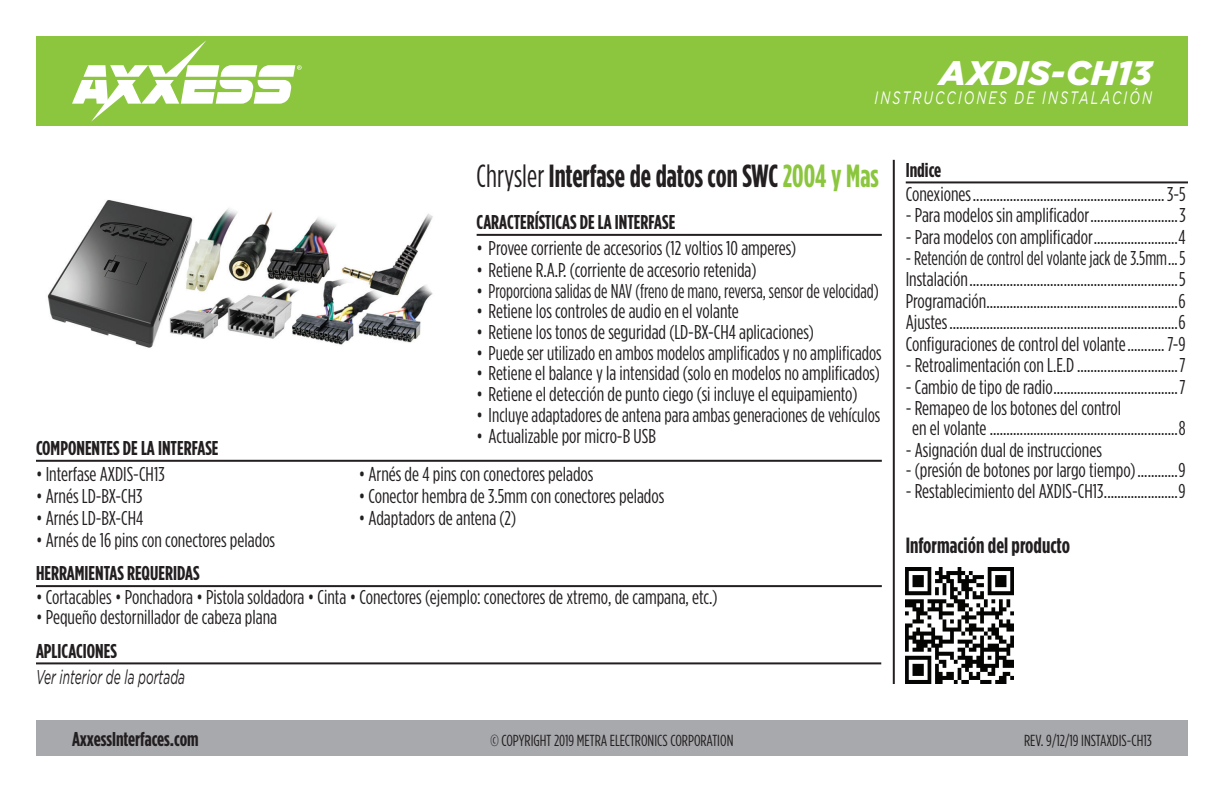
<style>
.page{position:relative;width:1224px;height:792px;background:#fff}
.page>*{position:absolute;margin:0;border:0;box-sizing:border-box;transform-origin:0 0}
.t1{font:italic 900 34px "Gotham";letter-spacing:.005em;color:#fff}
.t2{font:700 32px "Gotham Condensed";color:#231f20;scale:.91 1}
.t3{font:700 22px "Gotham Condensed";color:#231f20}
.t4{font:20px/20px "Gotham Condensed";color:#231f20}
.t5{font:20px/21.4px "Gotham Condensed";color:#231f20;text-align:justify;scale:.93 1}
.t6{font:700 20px "Gotham Condensed";color:#231f20}
.t7{font:italic 20px "Gotham";color:#231f20;scale:.6 1}
.t8{font:italic 18px "Gotham";letter-spacing:.17em;color:#fff;scale:.7 1}
.t9{font:16px "Gotham Condensed";color:#231f20}
.s1{font-weight:400}
.s2{color:#8bc63e}
</style>
<div class="page">
<div style="left:36px;top:720px;width:1152px;height:36px;background:#a8a9ad"></div>
<hr style="left:893px;top:160px;width:2px;height:524px;background:#231f20">
<div style="left:36px;top:36px;width:1152px;height:90px;background:#8bc63e"></div>
<svg style="left:72px;top:40px;width:230px;height:82px"></svg>
<img style="left:906px;top:568px;width:107px;height:116px">
<hr style="left:477px;top:234px;width:405px;height:2px;background:#231f20">
<hr style="left:36px;top:460px;width:846px;height:2px;background:#231f20">
<hr style="left:906px;top:181px;width:282px;height:2px;background:#231f20">
<hr style="left:36px;top:662px;width:845px;height:2px;background:#231f20">
<hr style="left:36px;top:585px;width:846px;height:2px;background:#231f20">
<img style="left:47px;top:200px;width:386px;height:148px">
<p class="t6" style="left:36px;top:436px;width:184px">COMPONENTES DE LA INTERFASE</p>
<p class="t4" style="left:36px;top:463px;width:130px">• Interfase AXDIS-CH13</p>
<p class="t4" style="left:36px;top:485px;width:108px">• Arnés LD-BX-CH3</p>
<p class="t4" style="left:36px;top:507px;width:109px">• Arnés LD-BX-CH4</p>
<p class="t4" style="left:36px;top:529px;width:241px">• Arnés de 16 pins con conectores pelados</p>
<h1 class="t1" style="left:939px;top:53px;width:214px">AXDIS-CH13</h1>
<p class="t8" style="left:875px;top:88px;width:398px">INSTRUCCIONES DE INSTALACIÓN</p>
<h2 class="t2" style="left:477px;top:158px;width:443px"><span class="s1">Chrysler</span> Interfase de datos con SWC <span class="s2">2004 y Mas</span></h2>
<p class="t6" style="left:477px;top:210px;width:200px">CARACTERÍSTICAS DE LA INTERFASE</p>
<p class="t4" style="left:477px;top:238px;width:321px">• Provee corriente de accesorios (12 voltios 10 amperes)</p>
<p class="t4" style="left:477px;top:259px;width:281px">• Retiene R.A.P. (corriente de accesorio retenida)</p>
<p class="t4" style="left:477px;top:280px;width:404px">• Proporciona salidas de NAV (freno de mano, reversa, sensor de velocidad)</p>
<p class="t4" style="left:477px;top:301px;width:264px">• Retiene los controles de audio en el volante</p>
<p class="t4" style="left:477px;top:322px;width:339px">• Retiene los tonos de seguridad (LD-BX-CH4 aplicaciones)</p>
<p class="t4" style="left:477px;top:342px;width:407px">• Puede ser utilizado en ambos modelos amplificados y no amplificados</p>
<p class="t4" style="left:477px;top:363px;width:405px">• Retiene el balance y la intensidad (solo en modelos no amplificados)</p>
<p class="t4" style="left:477px;top:384px;width:382px">• Retiene el detección de punto ciego (si incluye el equipamiento)</p>
<p class="t4" style="left:477px;top:405px;width:405px">• Incluye adaptadores de antena para ambas generaciones de vehículos</p>
<p class="t4" style="left:477px;top:425px;width:181px">• Actualizable por micro-B USB</p>
<p class="t4" style="left:359px;top:463px;width:236px">• Arnés de 4 pins con conectores pelados</p>
<p class="t4" style="left:359px;top:485px;width:307px">• Conector hembra de 3.5mm con conectores pelados</p>
<p class="t4" style="left:359px;top:507px;width:159px">• Adaptadors de antena (2)</p>
<p class="t6" style="left:906px;top:158px;width:37px">Indice</p>
<p class="t4" style="left:906px;top:183px;width:281px">Conexiones.........................................................3-5</p>
<p class="t4" style="left:906px;top:205px;width:281px">- Para modelos sin amplificador..........................3</p>
<p class="t4" style="left:906px;top:226px;width:281px">- Para modelos con amplificador.........................4</p>
<p class="t5" style="left:906px;top:247px;width:303px">- Retención de control del volante jack de 3.5mm...5<br>Instalación..............................................................5<br>Programación.........................................................6<br>Ajustes....................................................................6<br>Configuraciones de control del volante...........7-9</p>
<p class="t4" style="left:906px;top:355px;width:282px">- Retroalimentación con L.E.D ..............................7</p>
<p class="t4" style="left:906px;top:376px;width:282px">- Cambio de tipo de radio.....................................7</p>
<p class="t4" style="left:912px;top:398px;width:275px;text-indent:-7px">- Remapeo de los botones del control<br>en el volante ........................................................8</p>
<p class="t4" style="left:906px;top:439px;width:198px">- Asignación dual de instrucciones</p>
<p class="t4" style="left:906px;top:459px;width:281px">- (presión de botones por largo tiempo)............9</p>
<p class="t4" style="left:906px;top:481px;width:281px">- Restablecimiento del AXDIS-CH13......................9</p>
<p class="t3" style="left:906px;top:533px;width:166px">Información del producto</p>
<p class="t6" style="left:36px;top:562px;width:165px">HERRAMIENTAS REQUERIDAS</p>
<p class="t4" style="left:36px;top:587px;width:683px">• Cortacables • Ponchadora • Pistola soldadora • Cinta • Conectores (ejemplo: conectores de xtremo, de campana, etc.)</p>
<p class="t4" style="left:36px;top:607px;width:243px">• Pequeño destornillador de cabeza plana</p>
<p class="t6" style="left:36px;top:640px;width:82px">APLICACIONES</p>
<p class="t7" style="left:36px;top:666px;width:250px">Ver interior de la portada</p>
<p class="t6" style="left:72px;top:728px;width:128px">AxxessInterfaces.com</p>
<p class="t9" style="left:491px;top:732px;width:244px">© COPYRIGHT 2019 METRA ELECTRONICS CORPORATION</p>
<p class="t9" style="left:1024px;top:732px;width:129px">REV. 9/12/19 INSTAXDIS-CH13</p>
</div>
